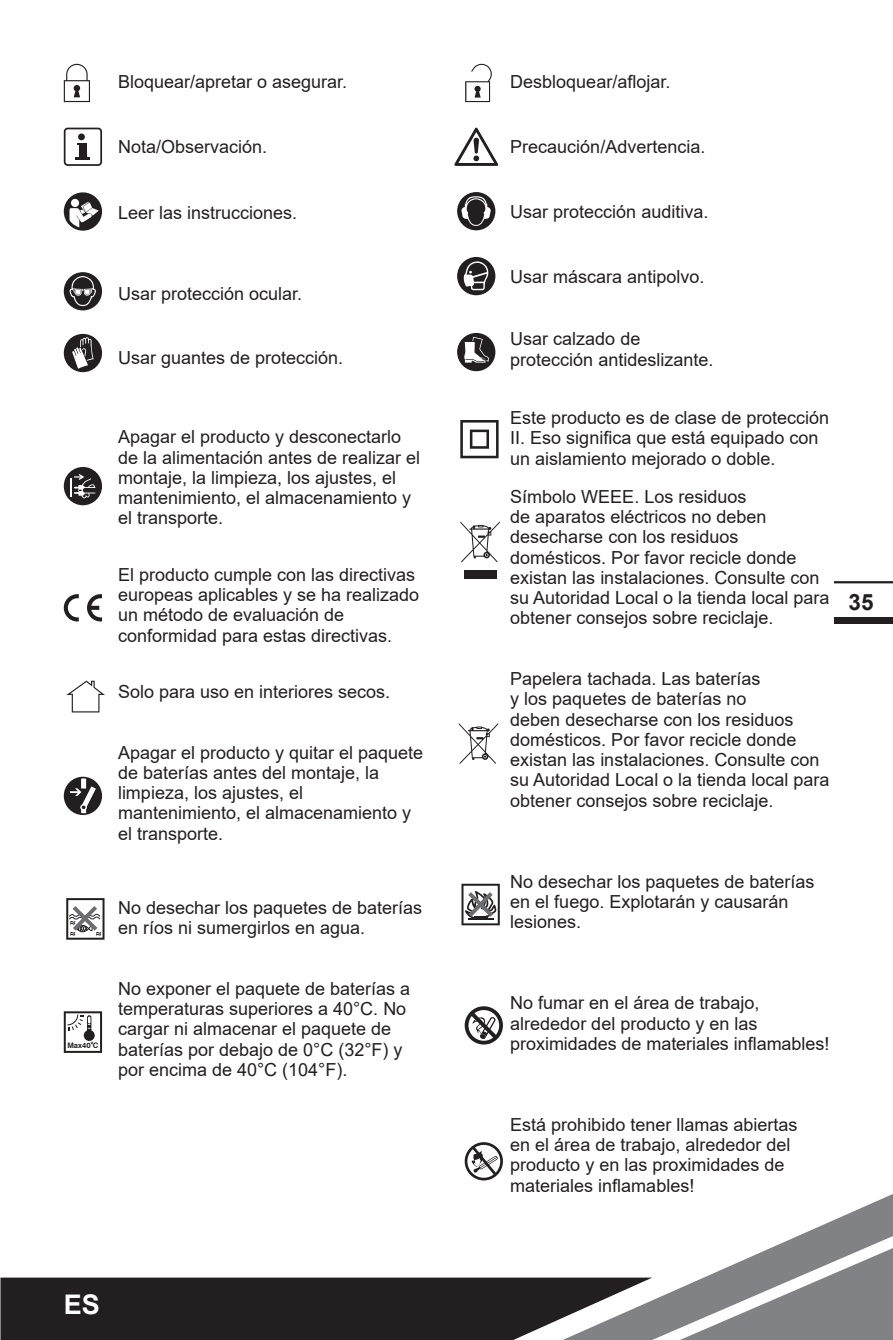
<style>
.page{position:relative;width:893px;height:1340px;background:#fff}
.page>*{position:absolute;margin:0;border:0;box-sizing:border-box;transform-origin:0 0}
.t1{font:700 27px "Arial";color:#fff}
.t2{font:700 22.5px "Arial";color:#231f20}
.t3{font:18px/20.2px "Arial";color:#231f20}
.t4{font:700 7.65px "Swiss 721 BT";color:#231f20}
</style>
<div class="page">
<div style="left:0;top:1277px;width:562px;height:62px;background:#231f20"></div>
<svg style="left:562px;top:1194px;width:331px;height:145px"></svg>
<hr style="left:834px;top:581px;width:59px;height:2px;background:#231f20">
<div style="left:834px;top:617px;width:59px;height:6px;background:#231f20"></div>
<svg style="left:64px;top:64px;width:26px;height:38px"></svg>
<svg style="left:465px;top:64px;width:27px;height:38px"></svg>
<svg style="left:64px;top:128px;width:38px;height:38px"></svg>
<div style="left:79px;top:143px;width:8px;height:15px;background:#231f20"></div>
<hr style="left:76px;top:157px;width:14px;height:3px;background:#231f20">
<svg style="left:454px;top:127px;width:45px;height:39px"></svg>
<div style="left:64px;top:192px;width:38px;height:39px;background:#231f20;border-radius:50%"></div>
<div style="left:71px;top:199px;width:8px;height:8px;background:#fff;border-radius:50%"></div>
<svg style="left:70px;top:202px;width:29px;height:25px"></svg>
<div style="left:457px;top:192px;width:38px;height:38px;background:#231f20;border-radius:50%"></div>
<svg style="left:461px;top:196px;width:30px;height:30px"></svg>
<svg style="left:64px;top:272px;width:38px;height:38px"></svg>
<div style="left:457px;top:257px;width:38px;height:38px;background:#231f20;border-radius:50%"></div>
<svg style="left:464px;top:260px;width:24px;height:30px"></svg>
<div style="left:64px;top:334px;width:38px;height:38px;background:#231f20;border-radius:50%"></div>
<svg style="left:72px;top:337px;width:22px;height:32px"></svg>
<div style="left:457px;top:333px;width:38px;height:38px;background:#231f20;border-radius:50%"></div>
<svg style="left:464px;top:337px;width:25px;height:26px"></svg>
<div style="left:64px;top:467px;width:38px;height:38px;background:#231f20;border-radius:50%"></div>
<svg style="left:71px;top:474px;width:24px;height:24px"></svg>
<svg style="left:460px;top:420px;width:39px;height:38px"></svg>
<svg style="left:64px;top:594px;width:15px;height:27px"></svg>
<svg style="left:87px;top:594px;width:15px;height:27px"></svg>
<svg style="left:460px;top:521px;width:40px;height:41px"></svg>
<div style="left:464px;top:570px;width:32px;height:8px;background:#231f20"></div>
<svg style="left:66px;top:680px;width:39px;height:32px"></svg>
<div style="left:64px;top:776px;width:38px;height:39px;background:#231f20;border-radius:50%"></div>
<svg style="left:70px;top:778px;width:26px;height:35px"></svg>
<svg style="left:459px;top:723px;width:39px;height:41px"></svg>
<svg style="left:66px;top:898px;width:39px;height:41px"></svg>
<svg style="left:461px;top:883px;width:39px;height:42px"></svg>
<svg style="left:64px;top:1011px;width:38px;height:41px"></svg>
<svg style="left:465px;top:1006px;width:38px;height:38px"></svg>
<svg style="left:465px;top:1142px;width:38px;height:38px"></svg>
<p class="t3" style="left:118px;top:72px;width:231px">Bloquear/apretar o asegurar.</p>
<p class="t3" style="left:118px;top:136px;width:151px">Nota/Observación.</p>
<p class="t3" style="left:118px;top:202px;width:181px">Leer las instrucciones.</p>
<p class="t3" style="left:118px;top:283px;width:186px">Usar protección ocular.</p>
<p class="t3" style="left:118px;top:347px;width:227px">Usar guantes de protección.</p>
<p class="t3" style="left:118px;top:427px;width:285px">Apagar el producto y desconectarlo</p>
<p class="t3" style="left:118px;top:447px;width:304px">de la alimentación antes de realizar el</p>
<p class="t3" style="left:118px;top:467px;width:280px">montaje, la limpieza, los ajustes, el</p>
<p class="t3" style="left:118px;top:487px;width:295px">mantenimiento, el almacenamiento y</p>
<p class="t3" style="left:118px;top:508px;width:107px">el transporte.</p>
<p class="t3" style="left:118px;top:564px;width:299px">El producto cumple con las directivas</p>
<p class="t3" style="left:118px;top:584px;width:303px">europeas aplicables y se ha realizado</p>
<p class="t3" style="left:118px;top:604px;width:228px">un método de evaluación de</p>
<p class="t3" style="left:118px;top:625px;width:276px">conformidad para estas directivas.</p>
<p class="t3" style="left:118px;top:681px;width:274px">Solo para uso en interiores secos.</p>
<p class="t3" style="left:118px;top:742px;width:307px">Apagar el producto y quitar el paquete</p>
<p class="t3" style="left:118px;top:762px;width:263px">de baterías antes del montaje, la</p>
<p class="t3" style="left:118px;top:782px;width:187px">limpieza, los ajustes, el</p>
<p class="t3" style="left:118px;top:802px;width:295px">mantenimiento, el almacenamiento y</p>
<p class="t3" style="left:118px;top:823px;width:107px">el transporte.</p>
<p class="t4" style="left:67px;top:1040px;width:33px">Max40 C</p>
<p class="t3" style="left:118px;top:897px;width:306px">No desechar los paquetes de baterías</p>
<p class="t3" style="left:118px;top:917px;width:249px">en ríos ni sumergirlos en agua.</p>
<p class="t3" style="left:118px;top:978px;width:294px">No exponer el paquete de baterías a</p>
<p class="t3" style="left:118px;top:998px;width:290px">temperaturas superiores a 40°C. No</p>
<p class="t3" style="left:118px;top:1018px;width:275px">cargar ni almacenar el paquete de</p>
<p class="t3" style="left:118px;top:1039px;width:286px">baterías por debajo de 0°C (32°F) y</p>
<p class="t3" style="left:118px;top:1059px;width:231px">por encima de 40°C (104°F).</p>
<h1 class="t1" style="left:64px;top:1285px;width:38px">ES</h1>
<p class="t3" style="left:510px;top:72px;width:162px">Desbloquear/aflojar.</p>
<p class="t3" style="left:510px;top:136px;width:197px">Precaución/Advertencia.</p>
<p class="t3" style="left:510px;top:202px;width:200px">Usar protección auditiva.</p>
<p class="t3" style="left:510px;top:266px;width:196px">Usar máscara antipolvo.</p>
<p class="t3" style="left:510px;top:328px;width:132px">Usar calzado de</p>
<p class="t3" style="left:510px;top:350px;width:205px">protección antideslizante.</p>
<p class="t3" style="left:510px;top:407px;width:320px">Este producto es de clase de protección<br>II. Eso significa que está equipado con un aislamiento mejorado o doble.</p>
<p class="t3" style="left:510px;top:486px;width:288px">Símbolo WEEE. Los residuos<br>de aparatos eléctricos no deben desecharse con los residuos domésticos. Por favor recicle donde</p>
<p class="t3" style="left:510px;top:567px;width:321px">existan las instalaciones. Consulte con su Autoridad Local o la tienda local para obtener consejos sobre reciclaje.</p>
<p class="t3" style="left:510px;top:668px;width:288px">Papelera tachada. Las baterías<br>y los paquetes de baterías no deben desecharse con los residuos domésticos. Por favor recicle donde</p>
<p class="t3" style="left:510px;top:749px;width:321px">existan las instalaciones. Consulte con su Autoridad Local o la tienda local para obtener consejos sobre reciclaje.</p>
<p class="t2" style="left:849px;top:586px;width:27px">35</p>
<p class="t3" style="left:510px;top:871px;width:306px">No desechar los paquetes de baterías en el fuego. Explotarán y causarán lesiones.</p>
<p class="t3" style="left:510px;top:992px;width:321px">No fumar en el área de trabajo, alrededor del producto y en las proximidades de materiales inflamables!</p>
<p class="t3" style="left:510px;top:1114px;width:289px">Está prohibido tener llamas abiertas en el área de trabajo, alrededor del producto y en las proximidades de materiales inflamables!</p>
</div>
